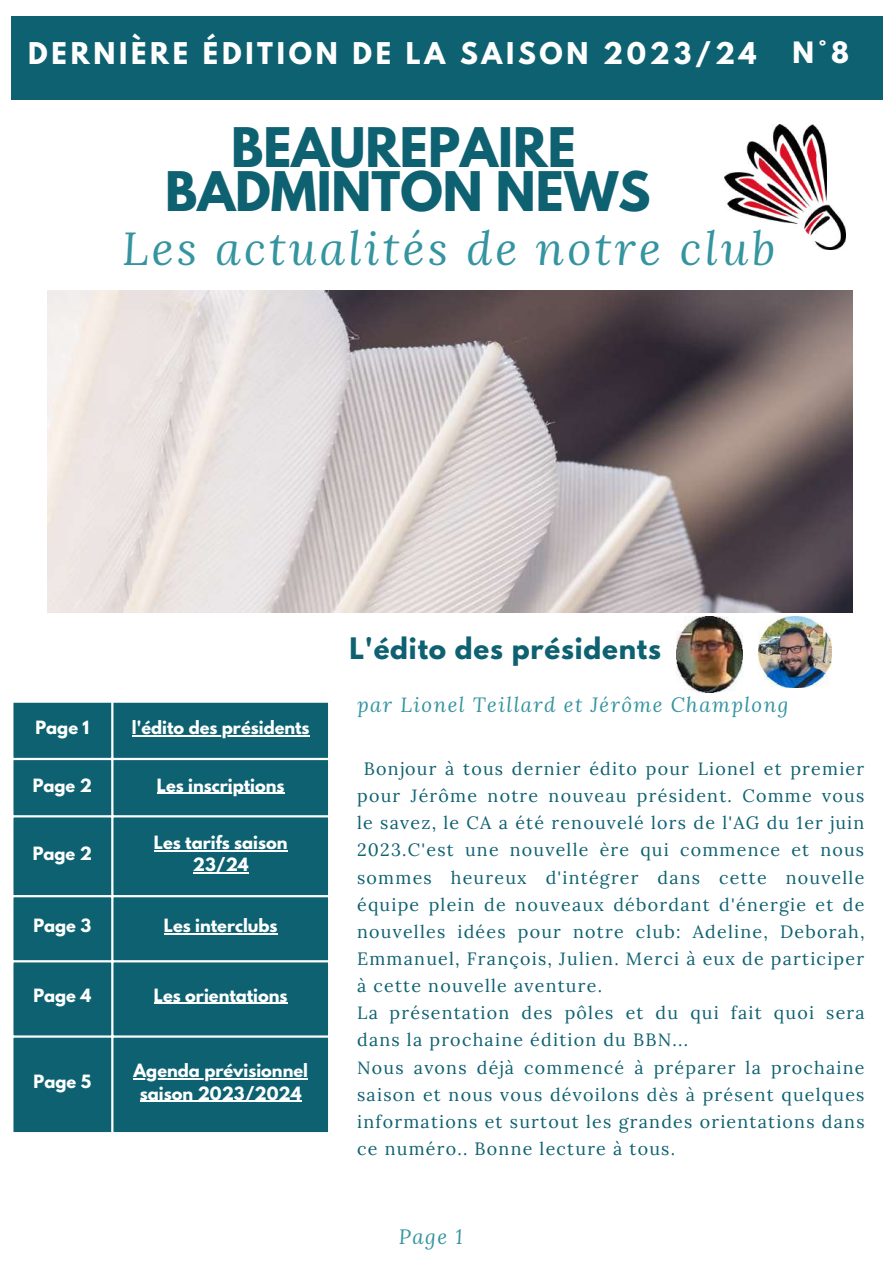
<style>
.page{position:relative;width:893px;height:1264px;background:#fff}
.page>*{position:absolute;margin:0;border:0;box-sizing:border-box;transform-origin:0 0}
.t1{font:700 48.3px/43.8px "League Spartan";color:#0e6171;text-align:center}
.t2{font:italic 46.2px "Lora";letter-spacing:.07em;color:#3494a0}
.t3{font:700 26.55px "League Spartan";letter-spacing:.14em;color:#fff}
.t4{font:700 26.25px "League Spartan";letter-spacing:.03em;color:#0e6171}
.t5{font:700 26.1px "League Spartan";color:#fff}
.t6{font:italic 20.55px "Lora";color:#3494a0}
.t7{font:italic 20.4px "Lora";letter-spacing:.07em;color:#3494a0}
.t8{font:17.85px/27.2px "Lora";letter-spacing:.07em;color:#0e6171}
.t9{font:700 16.2px/22.5px "League Spartan";color:#feffff;text-align:center}
</style>
<div class="page">
<img style="left:676px;top:617px;width:66px;height:75px">
<img style="left:724px;top:125px;width:121px;height:125px">
<img style="left:48px;top:290px;width:804px;height:322px">
<img style="left:758px;top:617px;width:73px;height:70px">
<div style="left:13px;top:702px;width:315px;height:429px;background:#0e6171"></div>
<hr style="left:132px;top:735px;width:177px;height:1px;background:#feffff">
<hr style="left:157px;top:792px;width:127px;height:1px;background:#feffff">
<hr style="left:154px;top:850px;width:133px;height:1px;background:#feffff">
<hr style="left:193px;top:872px;width:56px;height:1px;background:#feffff">
<hr style="left:164px;top:933px;width:113px;height:1px;background:#feffff">
<hr style="left:154px;top:1002px;width:133px;height:2px;background:#feffff">
<hr style="left:133px;top:1078px;width:175px;height:1px;background:#feffff">
<hr style="left:140px;top:1100px;width:161px;height:1px;background:#feffff">
<hr style="left:111px;top:702px;width:2px;height:429px;background:#fff">
<hr style="left:11px;top:757px;width:319px;height:3px;background:#fff">
<hr style="left:11px;top:815px;width:319px;height:2px;background:#fff">
<hr style="left:11px;top:895px;width:319px;height:2px;background:#fff">
<hr style="left:11px;top:960px;width:319px;height:2px;background:#fff">
<hr style="left:11px;top:1035px;width:319px;height:2px;background:#fff">
<div style="left:11px;top:16px;width:871px;height:84px;background:#0e6171"></div>
<h3 class="t3" style="left:28px;top:40px;width:729px">DERNIÈRE ÉDITION DE LA SAISON 2023/24</h3>
<h3 class="t5" style="left:792px;top:40px;width:58px">N°8</h3>
<h1 class="t1" style="left:165px;top:132px;width:487px">BEAUREPAIRE<br>BADMINTON NEWS</h1>
<h2 class="t2" style="left:122px;top:217px;width:654px">Les actualités de notre club</h2>
<p class="t9" style="left:35px;top:718px;width:55px">Page 1</p>
<p class="t9" style="left:132px;top:718px;width:179px">l'édito des présidents</p>
<p class="t9" style="left:33px;top:776px;width:61px">Page 2</p>
<p class="t9" style="left:157px;top:776px;width:129px">Les inscriptions</p>
<p class="t9" style="left:33px;top:844px;width:61px">Page 2</p>
<p class="t9" style="left:154px;top:833px;width:135px">Les tarifs saison<br>23/24</p>
<p class="t9" style="left:33px;top:916px;width:59px">Page 3</p>
<p class="t9" style="left:164px;top:916px;width:115px">Les interclubs</p>
<p class="t9" style="left:33px;top:986px;width:59px">Page 4</p>
<p class="t9" style="left:154px;top:986px;width:135px">Les orientations</p>
<p class="t9" style="left:34px;top:1072px;width:59px">Page 5</p>
<p class="t9" style="left:133px;top:1061px;width:176px">Agenda prévisionnel saison 2023/2024</p>
<h3 class="t4" style="left:349px;top:635px;width:313px">L'édito des présidents</h3>
<p class="t7" style="left:357px;top:691px;width:432px">par Lionel Teillard et Jérôme Champlong</p>
<p class="t8" style="left:357px;top:754px;width:509px;text-indent:7px">Bonjour à tous dernier édito pour Lionel et premier pour Jérôme notre nouveau président. Comme vous le savez, le CA a été renouvelé lors de l'AG du 1er juin 2023.C'est une nouvelle ère qui commence et nous sommes heureux d'intégrer dans cette nouvelle équipe plein de nouveaux débordant d'énergie et de nouvelles idées pour notre club: Adeline, Deborah, Emmanuel, François, Julien. Merci à eux de participer à cette nouvelle aventure.<br>La présentation des pôles et du qui fait quoi sera dans la prochaine édition du BBN...<br>Nous avons déjà commencé à préparer la prochaine saison et nous vous dévoilons dès à présent quelques informations et surtout les grandes orientations dans ce numéro.. Bonne lecture à tous.</p>
<p class="t6" style="left:399px;top:1222px;width:65px">Page 1</p>
</div>
